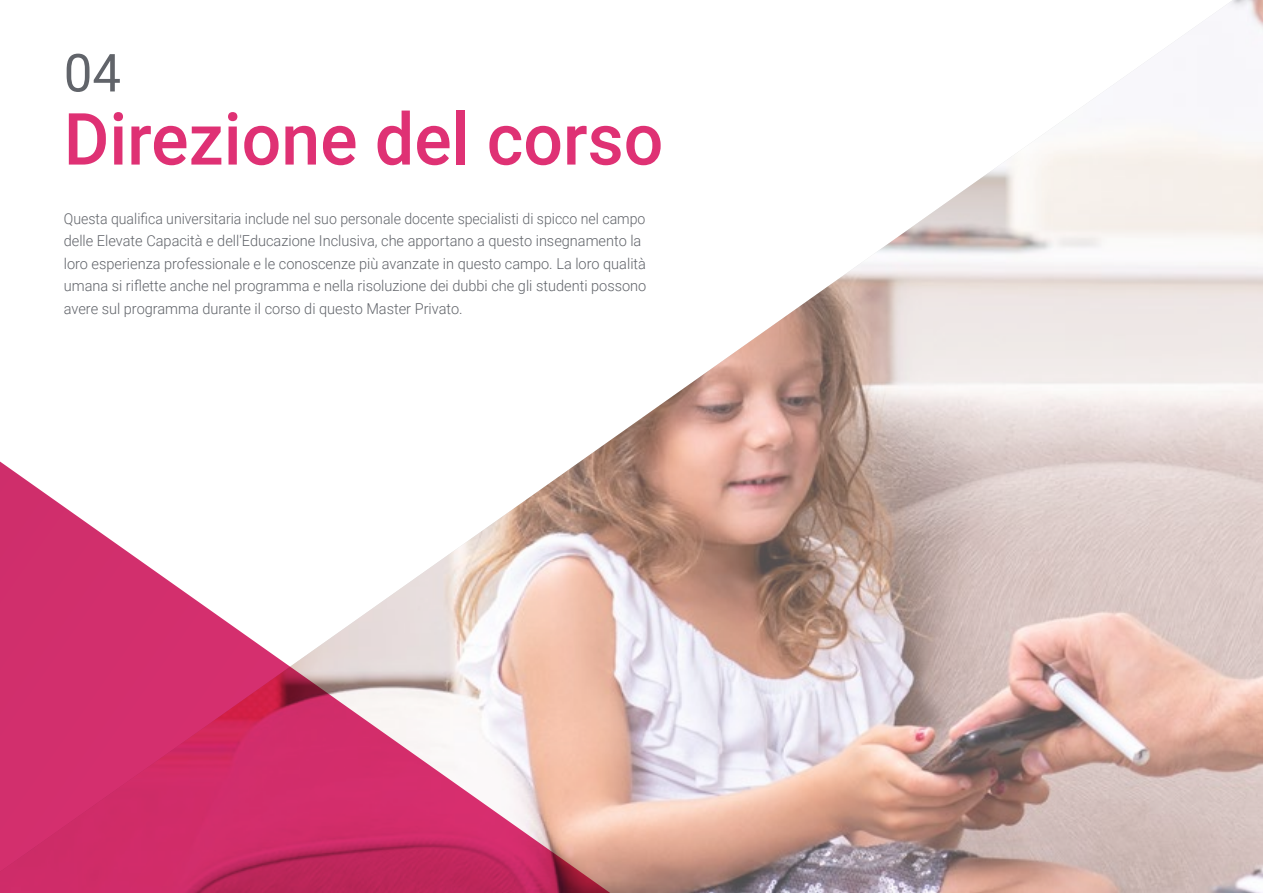
<style>
.page{position:relative;width:1263px;height:893px;background:#fff}
.page>*{position:absolute;margin:0;border:0;box-sizing:border-box;transform-origin:0 0}
.t1{font:500 72px "Roboto";color:#df3174}
.t2{font:52.5px "Roboto";color:#61646a}
.t3{font:300 15px/22.5px "Roboto";color:#61646a;scale:.94 1}
</style>
<div class="page">
<img style="left:602px;top:0;width:661px;height:893px">
<svg style="left:0;top:446px;width:640px;height:447px"></svg>
<h2 class="t2" style="left:64px;top:36px;width:59px">04</h2>
<h1 class="t1" style="left:64px;top:89px;width:601px">Direzione del corso</h1>
<p class="t3" style="left:64px;top:207px;width:621px">Questa qualifica universitaria include nel suo personale docente specialisti di spicco nel campo delle Elevate Capacità e dell'Educazione Inclusiva, che apportano a questo insegnamento la loro esperienza professionale e le conoscenze più avanzate in questo campo. La loro qualità umana si riflette anche nel programma e nella risoluzione dei dubbi che gli studenti possono avere sul programma durante il corso di questo Master Privato.</p>
</div>
